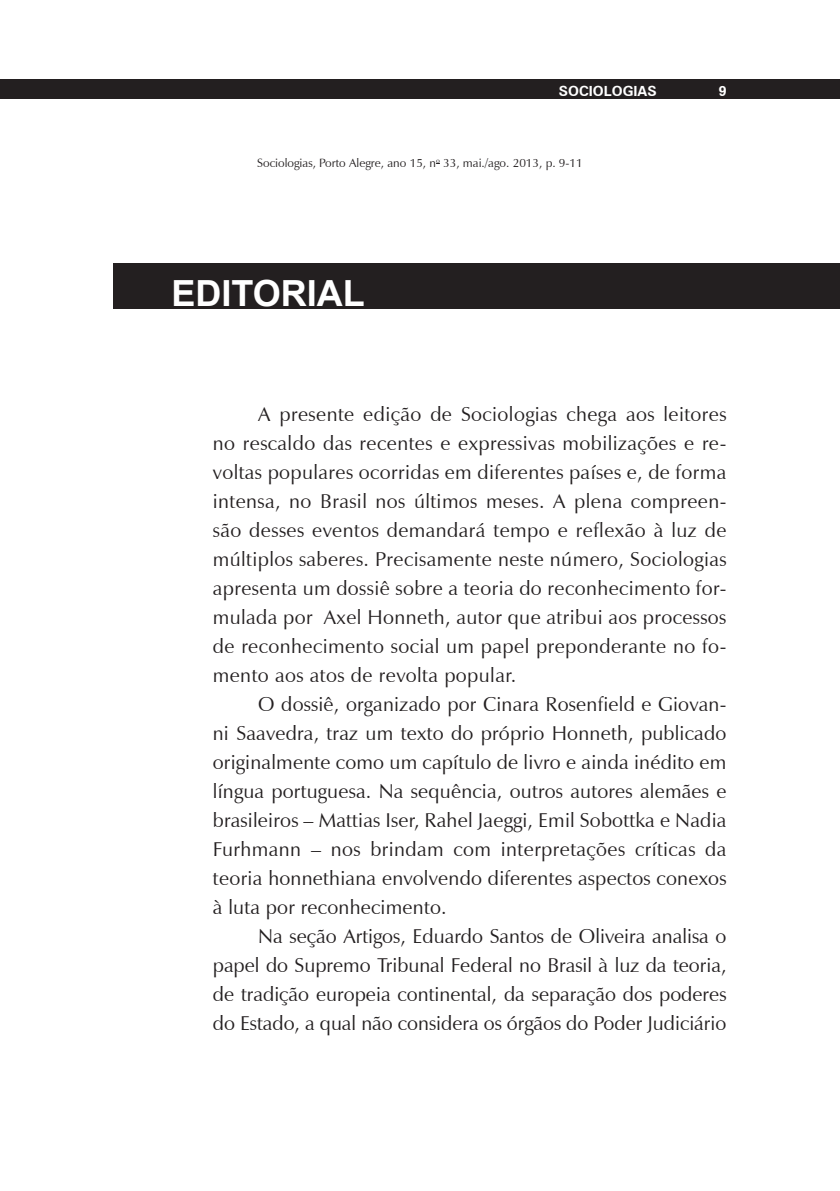
<style>
.page{position:relative;width:840px;height:1191px;background:#fff}
.page>*{position:absolute;margin:0;border:0;box-sizing:border-box;transform-origin:0 0}
.t1{font:700 36px "Arial";color:#fff}
.t2{font:20px/29px "Zapf Humanist 601 BT";letter-spacing:.01em;color:#231f20;text-align:justify}
.t3{font:700 14px "Zurich BT";color:#fff}
.t4{font:12px "Zapf Humanist 601 BT";color:#231f20}
</style>
<div class="page">
<div style="left:0;top:79px;width:839px;height:20px;background:#231f20"></div>
<div style="left:113px;top:264px;width:726px;height:45px;background:#231f20"></div>
<p class="t3" style="left:558px;top:83px;width:99px">SOCIOLOGIAS</p>
<p class="t3" style="left:718px;top:83px;width:9px">9</p>
<p class="t4" style="left:257px;top:155px;width:327px">Sociologias, Porto Alegre, ano 15, n<sup>o</sup> 33, mai./ago. 2013, p. 9-11</p>
<h1 class="t1" style="left:171px;top:269px;width:195px">EDITORIAL</h1>
<p class="t2" style="left:213px;top:399px;width:515px;text-indent:45px">A presente edição de Sociologias chega aos leitores no rescaldo das recentes e expressivas mobilizações e re&shy;voltas populares ocorridas em diferentes países e, de forma intensa, no Brasil nos últimos meses. A plena compreen&shy;são desses eventos demandará tempo e reflexão à luz de múltiplos saberes. Precisamente neste número, Sociologias apresenta um dossiê sobre a teoria do reconhecimento for&shy;mulada por Axel Honneth, autor que atribui aos processos de reconhecimento social um papel preponderante no fo&shy;mento aos atos de revolta popular.</p>
<p class="t2" style="left:213px;top:689px;width:515px;text-indent:45px">O dossiê, organizado por Cinara Rosenfield e Giovan&shy;ni Saavedra, traz um texto do próprio Honneth, publicado originalmente como um capítulo de livro e ainda inédito em língua portuguesa. Na sequência, outros autores alemães e brasileiros – Mattias Iser, Rahel Jaeggi, Emil Sobottka e Nadia Furhmann – nos brindam com interpretações críticas da teoria honnethiana envolvendo diferentes aspectos conexos à luta por reconhecimento.</p>
<p class="t2" style="left:213px;top:921px;width:515px;text-indent:45px">Na seção Artigos, Eduardo Santos de Oliveira analisa o papel do Supremo Tribunal Federal no Brasil à luz da teoria, de tradição europeia continental, da separação dos poderes do Estado, a qual não considera os órgãos do Poder Judiciário</p>
</div>
